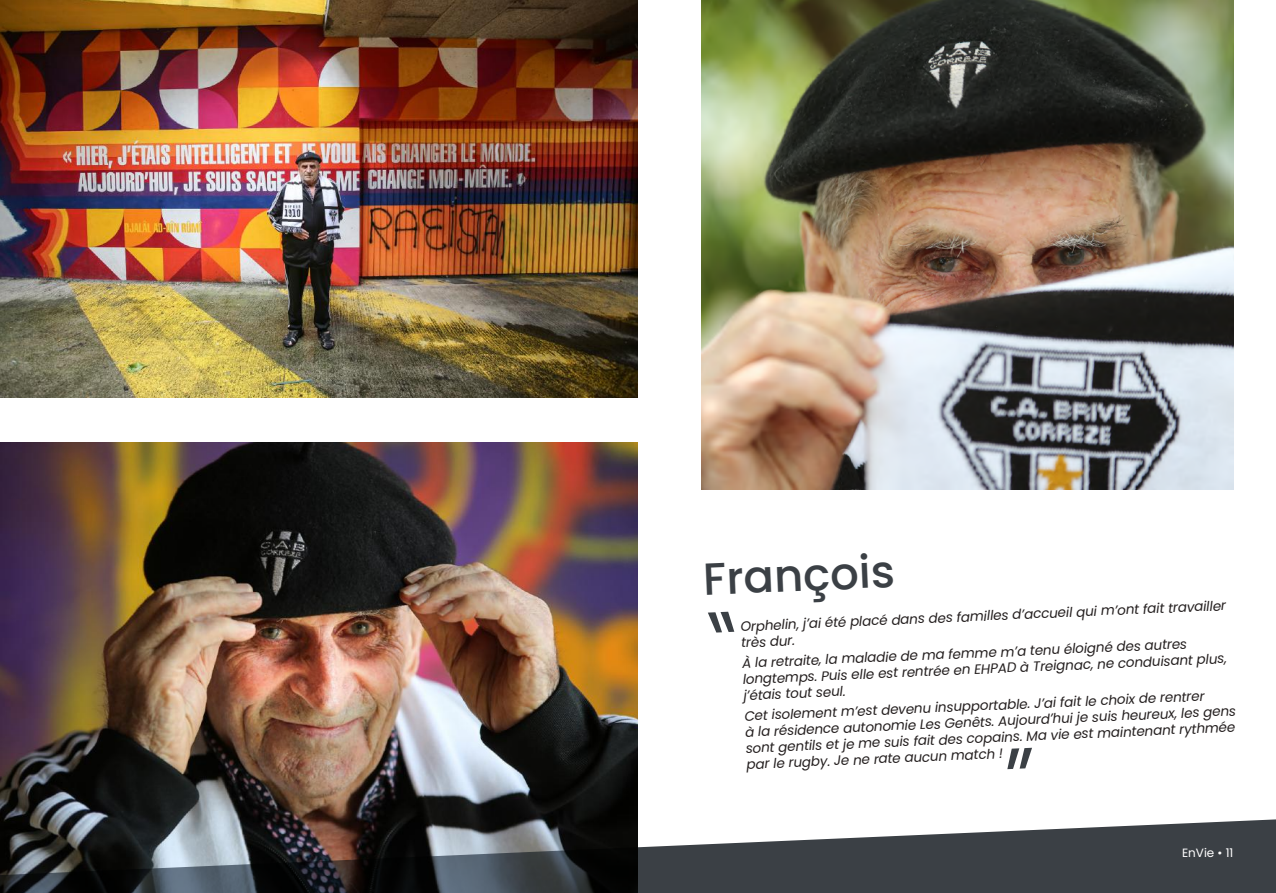
<style>
.page{position:relative;width:1276px;height:893px;background:#fff}
.page>*{position:absolute;margin:0;border:0;box-sizing:border-box;transform-origin:0 0}
.t1{font:500 45px "Poppins";color:#3b4045}
.t2{font:italic 13.5px/15.6px "Poppins";color:#241f1f}
.t3{font:12px "Poppins";color:#fff}
</style>
<div class="page">
<svg style="left:708px;top:612px;width:26px;height:20px"></svg>
<svg style="left:1007px;top:748px;width:25px;height:21px"></svg>
<img style="left:0;top:442px;width:638px;height:375px">
<img style="left:0;top:0;width:638px;height:398px">
<img style="left:702px;top:0;width:531px;height:489px">
<svg style="left:0;top:817px;width:1276px;height:76px;background:#4f5356"></svg>
<h1 class="t1" style="left:701px;top:554px;width:193px;rotate:-3deg">François</h1>
<p class="t2" style="left:740px;top:622px;width:487px;line-height:14.2px;rotate:-3deg">Orphelin, j’ai été placé dans des familles d’accueil qui m’ont fait travailler très dur.</p>
<p class="t2" style="left:741px;top:657px;width:486px;line-height:16.4px;rotate:-3deg">À la retraite, la maladie de ma femme m’a tenu éloigné des autres longtemps. Puis elle est rentrée en EHPAD à Treignac, ne conduisant plus,</p>
<p class="t2" style="left:743px;top:685px;width:462px;line-height:22.2px;rotate:-3deg">j’étais tout seul.<br>Cet isolement m’est devenu insupportable. J’ai fait le choix de rentrer</p>
<p class="t2" style="left:744px;top:727px;width:493px;text-align:justify;rotate:-3deg">à la résidence autonomie Les Genêts. Aujourd’hui je suis heureux, les gens sont gentils et je me suis fait des copains. Ma vie est maintenant rythmée par le rugby. Je ne rate aucun match !</p>
<p class="t3" style="left:1182px;top:846px;width:53px">EnVie • 11</p>
</div>
